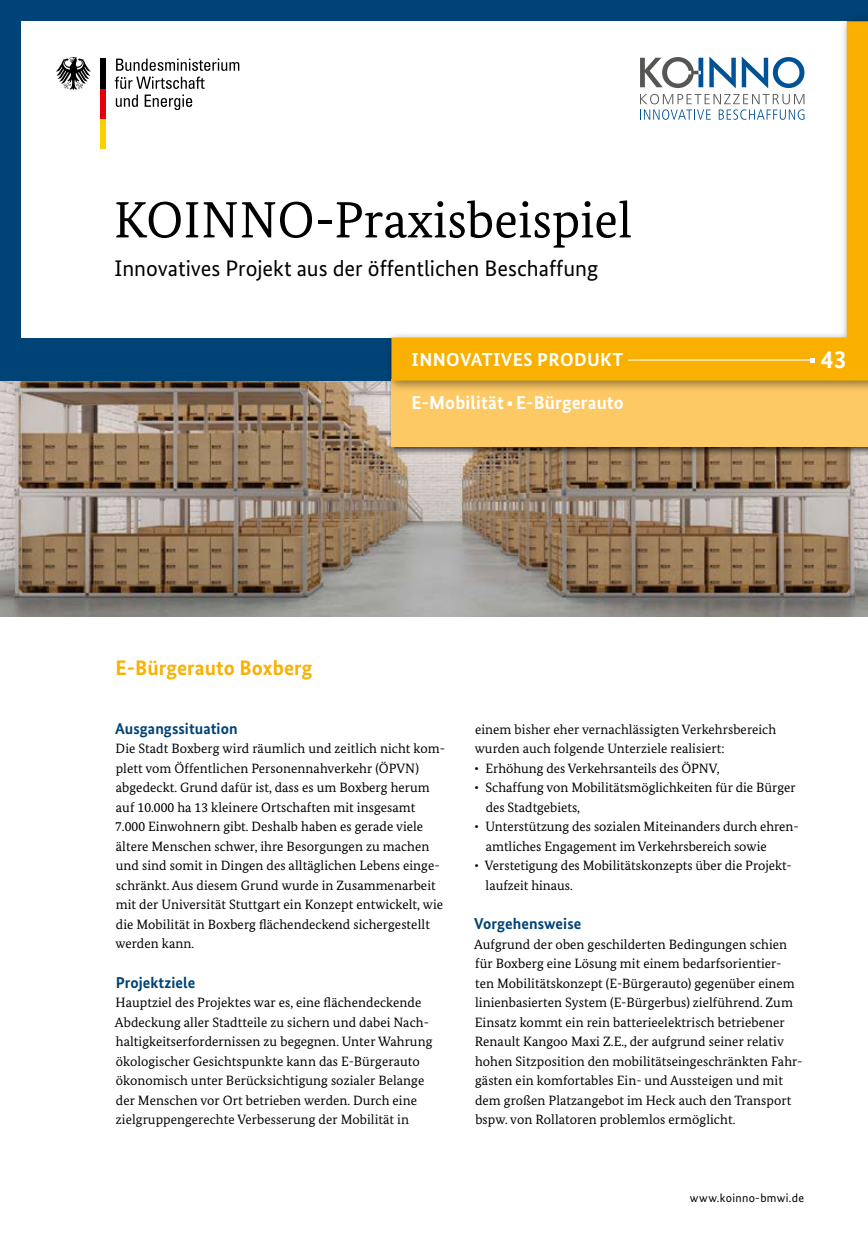
<style>
.page{position:relative;width:868px;height:1238px;background:#fff}
.page>*{position:absolute;margin:0;border:0;box-sizing:border-box;transform-origin:0 0}
.t1{font:51px "Bundes Serif";color:#000}
.t2{font:700 25.5px "Bundes Sans";color:#fff}
.t3{font:22.5px "Bundes Sans";color:#000}
.t4{font:700 21px "Bundes Sans";letter-spacing:.005em;color:#f9b000}
.t5{font:700 18.75px "Bundes Sans";letter-spacing:.015em;color:#fff}
.t6{font:700 15.75px "Bundes Sans";letter-spacing:.005em;color:#004376}
.t7{font:13.5px/19.5px "Bundes Serif";letter-spacing:.005em;color:#000}
.t8{font:13.5px/19.5px "Bundes Serif";letter-spacing:.005em;color:#050505}
.t9{font:12px "Bundes Sans";letter-spacing:.025em;color:#000}
</style>
<div class="page">
<img style="left:0;top:380px;width:867px;height:237px">
<div style="left:0;top:0;width:867px;height:380px;background:#004376"></div>
<div style="left:21px;top:21px;width:825px;height:316px;background:#fff"></div>
<div style="left:100px;top:119px;width:5px;height:30px;background:#f8d200"></div>
<div style="left:100px;top:89px;width:5px;height:30px;background:#e3000b"></div>
<div style="left:100px;top:59px;width:5px;height:30px;background:#000"></div>
<svg style="left:56px;top:57px;width:35px;height:33px"></svg>
<svg style="left:116px;top:59px;width:123px;height:12px"></svg>
<svg style="left:115px;top:77px;width:90px;height:12px"></svg>
<svg style="left:116px;top:95px;width:22px;height:12px"></svg>
<svg style="left:145px;top:95px;width:47px;height:15px"></svg>
<div style="left:388px;top:376px;width:479px;height:80px;background:#000;opacity:.75"></div>
<div style="left:391px;top:379px;width:476px;height:67px;background:#fdc964"></div>
<div style="left:384px;top:14px;width:483px;height:378px;background:#000;opacity:.46"></div>
<svg style="left:391px;top:21px;width:476px;height:359px"></svg>
<hr style="left:628px;top:359px;width:184px;height:1px;background:#fff">
<svg style="left:809px;top:358px;width:5px;height:4px"></svg>
<h1 class="t1" style="left:114px;top:189px;width:520px">Koinno-Praxisbeispiel</h1>
<h3 class="t3" style="left:115px;top:254px;width:485px">Innovatives Projekt aus der öffentlichen Beschaffung</h3>
<h3 class="t5" style="left:411px;top:348px;width:213px">innovatives Produkt</h3>
<h2 class="t2" style="left:820px;top:343px;width:27px">43</h2>
<h3 class="t4" style="left:115px;top:655px;width:198px">E-Bürgerauto Boxberg</h3>
<h3 class="t5" style="left:411px;top:391px;width:214px">E-Mobilität ▪ E-Bürgerauto</h3>
<p class="t6" style="left:115px;top:718px;width:124px">Ausgangssituation</p>
<p class="t7" style="left:115px;top:738px;width:331px">Die Stadt Boxberg wird räumlich und zeitlich nicht kom&shy;plett vom Öffentlichen Personennahverkehr (ÖPVN) abgedeckt. Grund dafür ist, dass es um Boxberg herum auf 10.000 ha 13 kleinere Ortschaften mit insgesamt 7.000 Einwohnern gibt. Deshalb haben es gerade viele ältere Menschen schwer, ihre Besorgungen zu machen und sind somit in Dingen des alltäglichen Lebens einge&shy;schränkt. Aus diesem Grund wurde in Zusammenarbeit mit der Universität Stuttgart ein Konzept entwickelt, wie die Mobilität in Boxberg flächendeckend sichergestellt werden kann.</p>
<p class="t6" style="left:116px;top:972px;width:81px">Projektziele</p>
<p class="t7" style="left:115px;top:992px;width:319px">Hauptziel des Projektes war es, eine flächendeckende Abdeckung aller Stadtteile zu sichern und dabei Nach&shy;haltigkeitserfordernissen zu begegnen. Unter Wahrung ökologischer Gesichtspunkte kann das E-Bürgerauto ökonomisch unter Berücksichtigung sozialer Belange der Menschen vor Ort betrieben werden. Durch eine</p>
<p class="t8" style="left:116px;top:1109px;width:294px">zielgruppengerechte Verbesserung der Mobilität in</p>
<p class="t8" style="left:474px;top:719px;width:303px">einem bisher eher vernachlässigten Verkehrsbereich wurden auch folgende Unterziele realisiert:</p>
<p class="t7" style="left:474px;top:758px;width:247px">• Erhöhung des Verkehrsanteils des ÖPNV,</p>
<p class="t7" style="left:485px;top:777px;width:311px;text-indent:-11px">• Schaffung von Mobilitätsmöglichkeiten für die Bürger des Stadtgebiets,</p>
<p class="t7" style="left:485px;top:816px;width:314px;text-indent:-11px">• Unterstützung des sozialen Miteinanders durch ehren&shy;amtliches Engagement im Verkehrsbereich sowie</p>
<p class="t7" style="left:485px;top:855px;width:308px;text-indent:-11px">• Verstetigung des Mobilitätskonzepts über die Projekt&shy;laufzeit hinaus.</p>
<p class="t6" style="left:474px;top:913px;width:109px">Vorgehensweise</p>
<p class="t7" style="left:474px;top:933px;width:329px">Aufgrund der oben geschilderten Bedingungen schien für Boxberg eine Lösung mit einem bedarfsorientier&shy;ten Mobilitätskonzept (E-Bürgerauto) gegenüber einem linienbasierten System (E-Bürgerbus) zielführend. Zum Einsatz kommt ein rein batterieelektrisch betriebener Renault Kangoo Maxi Z.E., der aufgrund seiner relativ hohen Sitzposition den mobilitätseingeschränkten Fahr&shy;gästen ein komfortables Ein- und Aussteigen und mit dem großen Platzangebot im Heck auch den Transport bspw. von Rollatoren problemlos ermöglicht.</p>
<p class="t9" style="left:689px;top:1190px;width:116px">www.koinno-bmwi.de</p>
</div>
